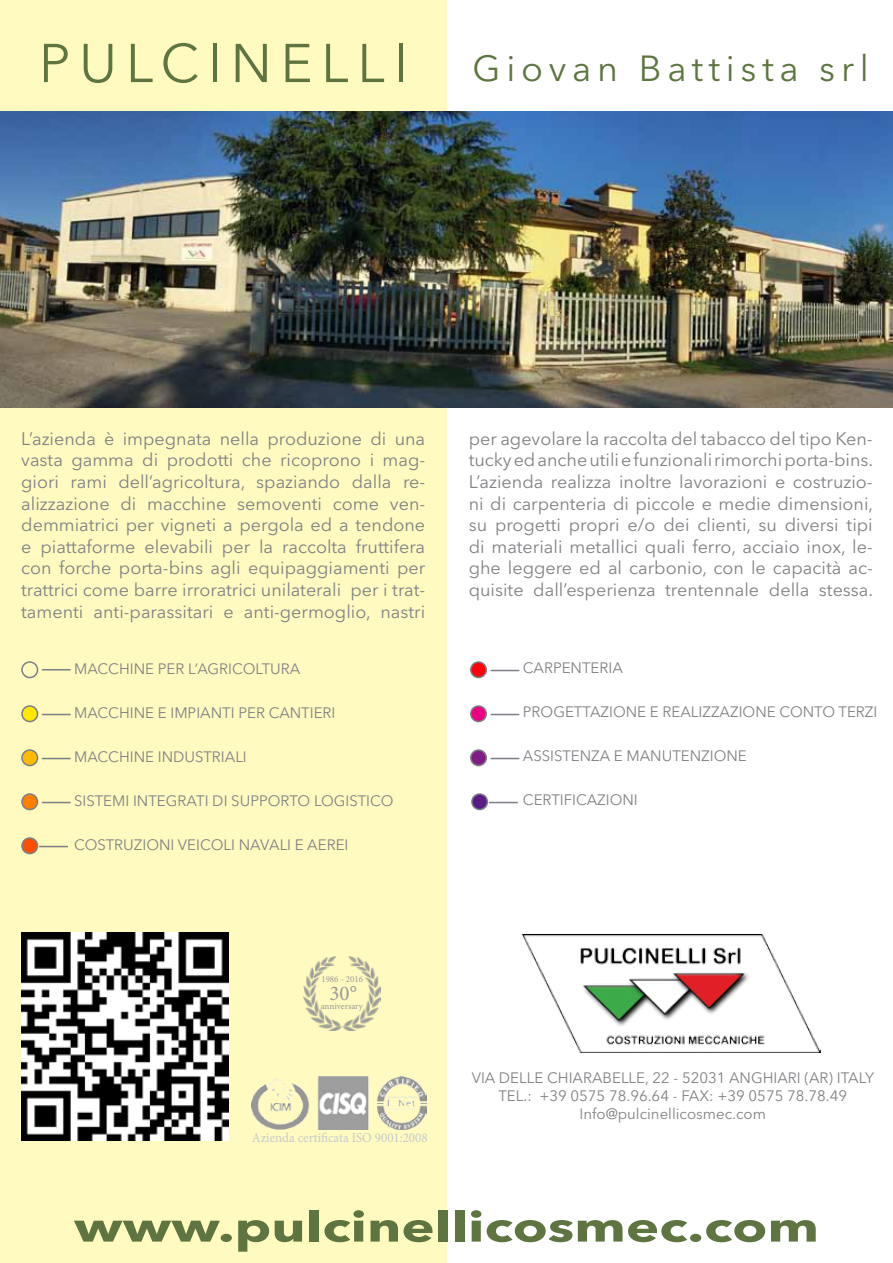
<style>
.page{position:relative;width:893px;height:1263px;background:#fff}
.page>*{position:absolute;margin:0;border:0;box-sizing:border-box;transform-origin:0 0}
.t1{font:54px "Avenir Next LT Pro";letter-spacing:.16em;color:#5e7541}
.t2{font:700 42px "Avenir Next LT Pro";color:#5e7541;scale:1.33 1}
.t3{font:36px "Avenir Next LT Pro";letter-spacing:.16em;color:#5e7541}
.t4{font:21px "Minion Pro";color:#9a9a9a}
.t5{font:18px/21.6px "Avenir Next LT Pro";color:#808285;text-align:justify}
.t6{font:15px/18px "Avenir Next LT Pro";color:#808285;text-align:center}
.t7{font:13.5px "Minion Pro";color:#c6cace;scale:.96 1}
.t8{font:9px "Minion Pro";color:#9a9a9a}
</style>
<div class="page">
<div style="left:0;top:0;width:446px;height:1263px;background:#fffac0"></div>
<div style="left:21px;top:661px;width:17px;height:17px;border:2px solid #7c7f87;border-radius:50%"></div>
<div style="left:22px;top:706px;width:16px;height:15px;background:#ffe700;border-radius:50%"></div>
<div style="left:21px;top:705px;width:17px;height:17px;border:2px solid #7c7f87;border-radius:50%"></div>
<div style="left:22px;top:750px;width:16px;height:15px;background:#fb0;border-radius:50%"></div>
<div style="left:21px;top:749px;width:17px;height:17px;border:2px solid #7c7f87;border-radius:50%"></div>
<div style="left:22px;top:794px;width:16px;height:15px;background:#ff7f00;border-radius:50%"></div>
<div style="left:21px;top:793px;width:17px;height:17px;border:2px solid #7c7f87;border-radius:50%"></div>
<div style="left:22px;top:838px;width:16px;height:15px;background:#ff4e00;border-radius:50%"></div>
<div style="left:21px;top:837px;width:17px;height:17px;border:2px solid #7c7f87;border-radius:50%"></div>
<div style="left:471px;top:662px;width:15px;height:15px;background:#ff010b;border-radius:50%"></div>
<div style="left:470px;top:661px;width:17px;height:17px;border:2px solid #7c7f87;border-radius:50%"></div>
<div style="left:471px;top:706px;width:15px;height:15px;background:#ea0181;border-radius:50%"></div>
<div style="left:470px;top:705px;width:17px;height:17px;border:2px solid #7c7f87;border-radius:50%"></div>
<div style="left:471px;top:750px;width:15px;height:15px;background:#811c86;border-radius:50%"></div>
<div style="left:470px;top:749px;width:17px;height:17px;border:2px solid #7c7f87;border-radius:50%"></div>
<div style="left:472px;top:794px;width:15px;height:15px;background:#591c86;border-radius:50%"></div>
<div style="left:471px;top:793px;width:17px;height:17px;border:2px solid #7c7f87;border-radius:50%"></div>
<svg style="left:42px;top:669px;width:29px;height:1px"></svg>
<svg style="left:42px;top:714px;width:29px;height:1px"></svg>
<svg style="left:42px;top:758px;width:29px;height:1px"></svg>
<svg style="left:42px;top:802px;width:29px;height:1px"></svg>
<svg style="left:39px;top:846px;width:29px;height:1px"></svg>
<svg style="left:491px;top:670px;width:28px;height:1px"></svg>
<svg style="left:491px;top:714px;width:28px;height:1px"></svg>
<svg style="left:491px;top:758px;width:28px;height:1px"></svg>
<svg style="left:489px;top:802px;width:29px;height:1px"></svg>
<img style="left:21px;top:932px;width:208px;height:208px">
<img style="left:252px;top:1076px;width:174px;height:54px">
<img style="left:0;top:112px;width:893px;height:295px">
<img style="left:303px;top:957px;width:77px;height:73px">
<img style="left:523px;top:935px;width:297px;height:117px">
<h1 class="t1" style="left:39px;top:31px;width:370px">PULCINELLI</h1>
<h3 class="t3" style="left:473px;top:47px;width:398px">Giovan Battista srl</h3>
<p class="t5" style="left:21px;top:428px;width:405px">L’azienda è impegnata nella produzione di una vasta gamma di prodotti che ricoprono i mag&shy;giori rami dell’agricoltura, spaziando dalla re&shy;alizzazione di macchine semoventi come ven&shy;demmiatrici per vigneti a pergola ed a tendone e piattaforme elevabili per la raccolta fruttifera con forche porta-bins agli equipaggiamenti per trattrici come barre irroratrici unilaterali per i trat&shy;tamenti anti-parassitari e anti-germoglio, nastri</p>
<p class="t5" style="left:469px;top:428px;width:406px">per agevolare la raccolta del tabacco del tipo Ken&shy;tucky ed anche utili e funzionali rimorchi porta-bins.<br>L’azienda realizza inoltre lavorazioni e costruzio&shy;ni di carpenteria di piccole e medie dimensioni, su progetti propri e/o dei clienti, su diversi tipi di materiali metallici quali ferro, acciaio inox, le&shy;ghe leggere ed al carbonio, con le capacità ac&shy;quisite dall’esperienza trentennale della stessa.</p>
<p class="t6" style="left:74px;top:659px;width:228px">MACCHINE PER L’AGRICOLTURA</p>
<p class="t6" style="left:74px;top:703px;width:263px">MACCHINE E IMPIANTI PER CANTIERI</p>
<p class="t6" style="left:74px;top:747px;width:174px">MACCHINE INDUSTRIALI</p>
<p class="t6" style="left:74px;top:791px;width:321px">SISTEMI INTEGRATI DI SUPPORTO LOGISTICO</p>
<p class="t6" style="left:74px;top:835px;width:276px">COSTRUZIONI VEICOLI NAVALI E AEREI</p>
<p class="t6" style="left:523px;top:658px;width:101px">CARPENTERIA</p>
<p class="t6" style="left:523px;top:702px;width:356px">PROGETTAZIONE E REALIZZAZIONE CONTO TERZI</p>
<p class="t6" style="left:523px;top:746px;width:225px">ASSISTENZA E MANUTENZIONE</p>
<p class="t6" style="left:523px;top:790px;width:116px">CERTIFICAZIONI</p>
<p class="t8" style="left:321px;top:973px;width:43px">1986 - 2016</p>
<p class="t4" style="left:329px;top:979px;width:29px">30°</p>
<p class="t8" style="left:321px;top:1000px;width:44px">anniversary</p>
<p class="t7" style="left:252px;top:1129px;width:185px">Azienda certificata ISO 9001:2008</p>
<p class="t6" style="left:472px;top:1069px;width:404px">VIA DELLE CHIARABELLE, 22 - 52031 ANGHIARI (AR) ITALY<br>TEL.: +39 0575 78.96.64 - FAX: +39 0575 78.78.49<br>Info@pulcinellicosmec.com</p>
<h2 class="t2" style="left:74px;top:1201px;width:562px">www.pulcinellicosmec.com</h2>
</div>
